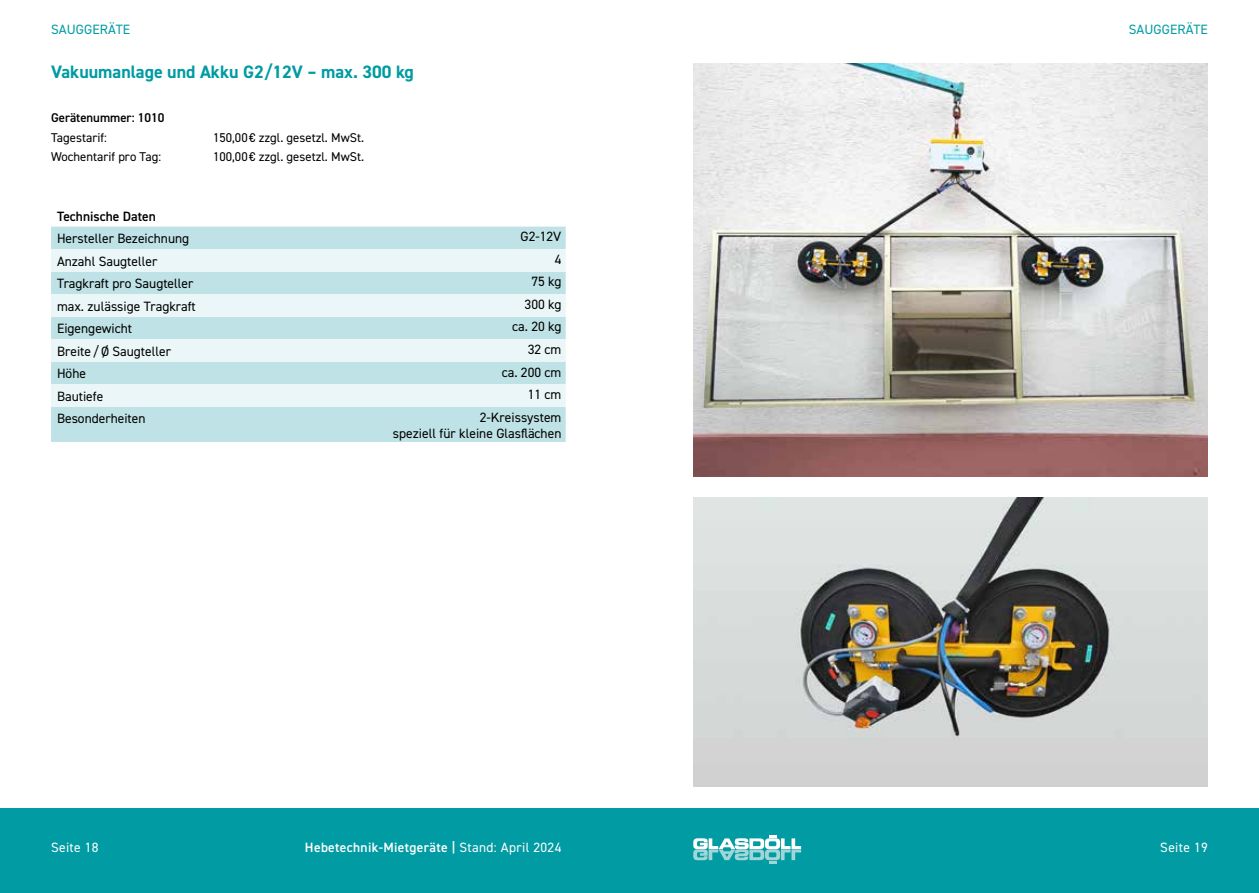
<style>
.page{position:relative;width:1259px;height:893px;background:#fff}
.page>*{position:absolute;margin:0;border:0;box-sizing:border-box;transform-origin:0 0}
.t1{font:700 18px "DIN2014";color:#009ba3}
.t2{font:13.5px/16.2px "DIN2014";color:#000;text-align:right}
.t3{font:600 13.5px "DIN2014";letter-spacing:.025em;color:#fff}
.t4{font:13.5px "DIN2014";letter-spacing:.01em;color:#009ba3}
.t5{font:600 13.5px "DIN2014";color:#000}
.t6{font:13.5px "DIN2014";letter-spacing:.025em;color:#fff}
.t7{font:12.75px "DIN2014";color:#000}
.t8{font:600 12.75px "DIN2014";color:#000}
.s1{font-weight:400}
</style>
<div class="page">
<div style="left:0;top:808px;width:1259px;height:85px;background:#009ba3"></div>
<div style="left:51px;top:227px;width:515px;height:215px;background:#bee2e5"></div>
<svg style="left:51px;top:249px;width:515px;height:158px;background:#d7edef"></svg>
<img style="left:693px;top:64px;width:515px;height:412px">
<img style="left:693px;top:497px;width:515px;height:290px">
<svg style="left:693px;top:835px;width:108px;height:28px"></svg>
<p class="t4" style="left:51px;top:21px;width:81px">SAUGGERÄTE</p>
<p class="t4" style="left:1128px;top:21px;width:81px">SAUGGERÄTE</p>
<h1 class="t1" style="left:51px;top:60px;width:364px">Vakuumanlage und Akku G2/12V – max. 300 kg</h1>
<p class="t8" style="left:51px;top:109px;width:115px">Gerätenummer: 1010</p>
<p class="t7" style="left:51px;top:129px;width:57px">Tagestarif:</p>
<p class="t7" style="left:213px;top:129px;width:153px">150,00 € zzgl. gesetzl. MwSt.</p>
<p class="t7" style="left:51px;top:149px;width:112px">Wochentarif pro Tag:</p>
<p class="t7" style="left:213px;top:149px;width:153px">100,00€ zzgl. gesetzl. MwSt.</p>
<p class="t5" style="left:57px;top:207px;width:100px">Technische Daten</p>
<p class="t2" style="left:57px;top:230px;width:134px">Hersteller Bezeichnung</p>
<p class="t2" style="left:520px;top:228px;width:42px">G2-12V</p>
<p class="t2" style="left:57px;top:253px;width:102px">Anzahl Saugteller</p>
<p class="t2" style="left:555px;top:251px;width:8px">4</p>
<p class="t2" style="left:57px;top:275px;width:138px">Tragkraft pro Saugteller</p>
<p class="t2" style="left:531px;top:273px;width:32px">75 kg</p>
<p class="t2" style="left:57px;top:298px;width:140px">max. zulässige Tragkraft</p>
<p class="t2" style="left:524px;top:296px;width:38px">300 kg</p>
<p class="t2" style="left:57px;top:320px;width:77px">Eigengewicht</p>
<p class="t2" style="left:512px;top:318px;width:51px">ca. 20 kg</p>
<p class="t2" style="left:57px;top:343px;width:116px">Breite /Ø Saugteller</p>
<p class="t2" style="left:528px;top:341px;width:35px">32 cm</p>
<p class="t2" style="left:57px;top:365px;width:30px">Höhe</p>
<p class="t2" style="left:502px;top:363px;width:61px">ca. 200 cm</p>
<p class="t2" style="left:57px;top:388px;width:48px">Bautiefe</p>
<p class="t2" style="left:528px;top:386px;width:35px">11 cm</p>
<p class="t2" style="left:57px;top:410px;width:90px">Besonderheiten</p>
<p class="t2" style="left:393px;top:409px;width:170px">2-Kreissystem<br>speziell für kleine Glasflächen</p>
<p class="t6" style="left:51px;top:839px;width:49px">Seite 18</p>
<p class="t3" style="left:305px;top:839px;width:258px">Hebetechnik-Mietgeräte | <span class="s1">Stand: April 2024</span></p>
<p class="t6" style="left:1160px;top:839px;width:49px">Seite 19</p>
</div>
